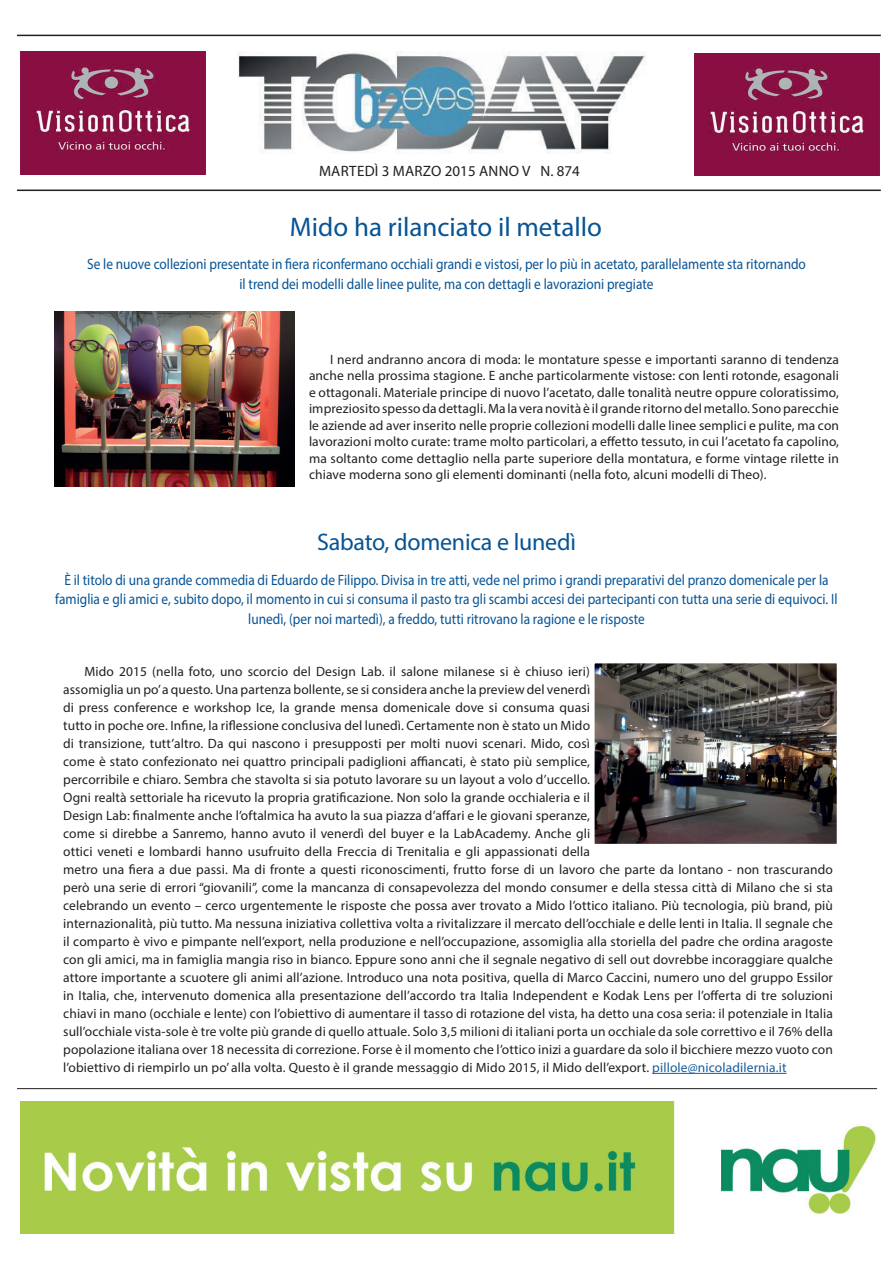
<style>
.page{position:relative;width:893px;height:1263px;background:#fff}
.page>*{position:absolute;margin:0;border:0;box-sizing:border-box;transform-origin:0 0}
.t1{font:27px "Myriad Pro";color:#075394}
.t2{font:24px "Myriad Pro";letter-spacing:-.01em;color:#075394}
.t3{font:15px/19.5px "Myriad Pro";color:#075394;text-align:center;scale:.89 1}
.t4{font:15px "Myriad Pro";letter-spacing:.02em;color:#231f20}
.t5{font:13.5px/18px "Myriad Pro";letter-spacing:.01em;color:#231f20;text-align:justify}
.s1{color:#175d9e}
</style>
<div class="page">
<img style="left:237px;top:52px;width:410px;height:101px">
<img style="left:20px;top:1101px;width:856px;height:132px">
<hr style="left:17px;top:1088px;width:860px;height:1px;background:#231f20">
<img style="left:694px;top:54px;width:185px;height:122px">
<img style="left:20px;top:52px;width:185px;height:122px">
<hr style="left:17px;top:190px;width:864px;height:1px;background:#231f20">
<hr style="left:17px;top:35px;width:864px;height:1px;background:#231f20">
<img style="left:54px;top:311px;width:241px;height:176px">
<img style="left:595px;top:664px;width:241px;height:179px">
<div style="left:590px;top:659px;width:251px;height:189px;border:4px solid #fff"></div>
<p class="t4" style="left:319px;top:162px;width:262px">MARTEDÌ 3 MARZO 2015 ANNO V N. 874</p>
<h1 class="t1" style="left:290px;top:210px;width:314px">Mido ha rilanciato il metallo</h1>
<p class="t3" style="left:87px;top:254px;width:809px">Se le nuove collezioni presentate in fiera riconfermano occhiali grandi e vistosi, per lo più in acetato, parallelamente sta ritornando il trend dei modelli dalle linee pulite, ma con dettagli e lavorazioni pregiate</p>
<p class="t5" style="left:309px;top:351px;width:532px;line-height:16.5px;text-indent:21px">I nerd andranno ancora di moda: le montature spesse e importanti saranno di tendenza anche nella prossima stagione. E anche particolarmente vistose: con lenti rotonde, esagonali e ottagonali. Materiale principe di nuovo l’acetato, dalle tonalità neutre oppure coloratissimo, impreziosito spesso da dettagli. Ma la vera novità è il grande ritorno del metallo. Sono parecchie le aziende ad aver inserito nelle proprie collezioni modelli dalle linee semplici e pulite, ma con lavorazioni molto curate: trame molto particolari, a effetto tessuto, in cui l’acetato fa capolino, ma soltanto come dettaglio nella parte superiore della montatura, e forme vintage rilette in chiave moderna sono gli elementi dominanti (nella foto, alcuni modelli di Theo).</p>
<h2 class="t2" style="left:317px;top:527px;width:260px">Sabato, domenica e lunedì</h2>
<p class="t3" style="left:55px;top:570px;width:881px">È il titolo di una grande commedia di Eduardo de Filippo. Divisa in tre atti, vede nel primo i grandi preparativi del pranzo domenicale per la famiglia e gli amici e, subito dopo, il momento in cui si consuma il pasto tra gli scambi accesi dei partecipanti con tutta una serie di equivoci. Il lunedì, (per noi martedì), a freddo, tutti ritrovano la ragione e le risposte</p>
<p class="t5" style="left:63px;top:662px;width:771px;text-align:left;text-indent:21px">Mido 2015 (nella foto, uno scorcio del Design Lab. il salone milanese si è chiuso ieri)<br>assomiglia un po’ a questo. Una partenza bollente, se si considera anche la preview del venerdì<br>di press conference e workshop Ice, la grande mensa domenicale dove si consuma quasi<br>tutto in poche ore. Infine, la riflessione conclusiva del lunedì. Certamente non è stato un Mido<br>di transizione, tutt’altro. Da qui nascono i presupposti per molti nuovi scenari. Mido, così<br>come è stato confezionato nei quattro principali padiglioni affiancati, è stato più semplice,<br>percorribile e chiaro. Sembra che stavolta si sia potuto lavorare su un layout a volo d’uccello.<br>Ogni realtà settoriale ha ricevuto la propria gratificazione. Non solo la grande occhialeria e il<br>Design Lab: finalmente anche l’oftalmica ha avuto la sua piazza d’affari e le giovani speranze,<br>come si direbbe a Sanremo, hanno avuto il venerdì del buyer e la LabAcademy. Anche gli<br>ottici veneti e lombardi hanno usufruito della Freccia di Trenitalia e gli appassionati della<br>metro una fiera a due passi. Ma di fronte a questi riconoscimenti, frutto forse di un lavoro che parte da lontano - non trascurando però una serie di errori “giovanili”, come la mancanza di consapevolezza del mondo consumer e della stessa città di Milano che si sta celebrando un evento – cerco urgentemente le risposte che possa aver trovato a Mido l’ottico italiano. Più tecnologia, più brand, più internazionalità, più tutto. Ma nessuna iniziativa collettiva volta a rivitalizzare il mercato dell’occhiale e delle lenti in Italia. Il segnale che il comparto è vivo e pimpante nell’export, nella produzione e nell’occupazione, assomiglia alla storiella del padre che ordina aragoste con gli amici, ma in famiglia mangia riso in bianco. Eppure sono anni che il segnale negativo di sell out dovrebbe incoraggiare qualche attore importante a scuotere gli animi all’azione. Introduco una nota positiva, quella di Marco Caccini, numero uno del gruppo Essilor in Italia, che, intervenuto domenica alla presentazione dell’accordo tra Italia Independent e Kodak Lens per l’offerta di tre soluzioni chiavi in mano (occhiale e lente) con l’obiettivo di aumentare il tasso di rotazione del vista, ha detto una cosa seria: il potenziale in Italia sull’occhiale vista-sole è tre volte più grande di quello attuale. Solo 3,5 milioni di italiani porta un occhiale da sole correttivo e il 76% della popolazione italiana over 18 necessita di correzione. Forse è il momento che l’ottico inizi a guardare da solo il bicchiere mezzo vuoto con l’obiettivo di riempirlo un po’ alla volta. Questo è il grande messaggio di Mido 2015, il Mido dell’export. <span class="s1">pillole@nicoladilernia.it</span></p>
</div>
